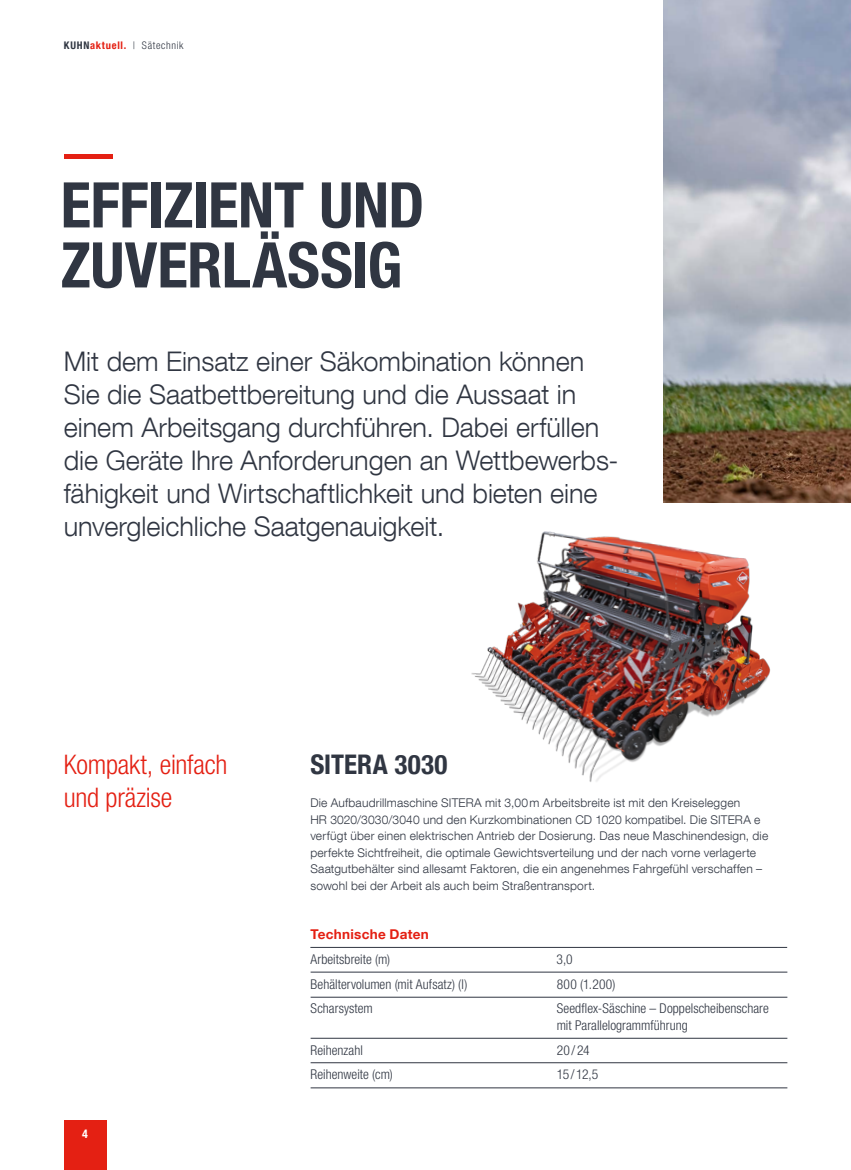
<style>
.page{position:relative;width:851px;height:1170px;background:#fff}
.page>*{position:absolute;margin:0;border:0;box-sizing:border-box;transform-origin:0 0}
.t1{font:700 condensed 63px/60px "Helvetica Neue LT Com";letter-spacing:-.01em;color:#303642}
.t2{font:300 27px/33px "Helvetica Neue LT Com";letter-spacing:-.005em;color:#303642}
.t3{font:300 condensed 27px/33px "Helvetica Neue LT Com";letter-spacing:-.01em;color:#e42013}
.t4{font:700 condensed 27px "Helvetica Neue LT Com";letter-spacing:.005em;color:#303642}
.t5{font:300 condensed 13.5px/16.5px "Helvetica Neue LT Com";letter-spacing:.005em;color:#303642}
.t6{font:700 13.5px "Helvetica Neue LT Com";letter-spacing:.02em;color:#e42013}
.t7{font:300 12px/16.5px "Helvetica Neue LT Com";letter-spacing:.015em;color:#303642}
.t8{font:700 condensed 12px "Helvetica Neue LT Com";color:#fff}
.t9{font:300 condensed 10.5px "Helvetica Neue LT Com";letter-spacing:.06em;color:#303642}
.s1{font-weight:700}
.s2{font-weight:700;color:#e42013}
</style>
<div class="page">
<img style="left:663px;top:0;width:187px;height:502px">
<div style="left:64px;top:154px;width:49px;height:5px;background:#e42013"></div>
<div style="left:64px;top:1120px;width:42px;height:49px;background:#e42013"></div>
<img style="left:471px;top:531px;width:300px;height:251px">
<hr style="left:310px;top:947px;width:477px;height:1px;background:#303642">
<hr style="left:310px;top:971px;width:477px;height:1px;background:#303642">
<hr style="left:310px;top:996px;width:477px;height:1px;background:#303642">
<hr style="left:310px;top:1037px;width:477px;height:1px;background:#303642">
<hr style="left:310px;top:1062px;width:477px;height:1px;background:#303642">
<hr style="left:310px;top:1087px;width:477px;height:1px;background:#303642">
<p class="t9" style="left:64px;top:40px;width:121px"><span class="s1">KUHN</span><span class="s2">aktuell.</span> | Sätechnik</p>
<h1 class="t1" style="left:61px;top:175px;width:365px">EFFIZIENT UND<br>ZUVERLÄSSIG</h1>
<p class="t2" style="left:64px;top:344px;width:556px">Mit dem Einsatz einer Säkombination können Sie die Saatbettbereitung und die Aussaat in einem Arbeitsgang durchführen. Dabei erfüllen die Geräte Ihre Anforderungen an Wettbewerbs&shy;fähigkeit und Wirtschaftlichkeit und bieten eine unvergleichliche Saatgenauigkeit.</p>
<h2 class="t3" style="left:64px;top:748px;width:165px">Kompakt, einfach und präzise</h2>
<p class="t8" style="left:82px;top:1126px;width:7px">4</p>
<h2 class="t4" style="left:310px;top:748px;width:138px">SITERA 3030</h2>
<p class="t7" style="left:310px;top:794px;width:459px">Die Aufbaudrillmaschine SITERA mit 3,00m Arbeitsbreite ist mit den Kreiseleggen<br>HR 3020/3030/3040 und den Kurzkombinationen CD 1020 kompatibel. Die SITERA e verfügt über einen elektrischen Antrieb der Dosierung. Das neue Maschinendesign, die perfekte Sichtfreiheit, die optimale Gewichtsverteilung und der nach vorne verlagerte Saatgutbehälter sind allesamt Faktoren, die ein angenehmes Fahrgefühl verschaffen – sowohl bei der Arbeit als auch beim Straßentransport.</p>
<p class="t6" style="left:310px;top:925px;width:120px">Technische Daten</p>
<p class="t5" style="left:310px;top:950px;width:81px">Arbeitsbreite (m)</p>
<p class="t5" style="left:556px;top:950px;width:18px">3,0</p>
<p class="t5" style="left:310px;top:975px;width:158px">Behältervolumen (mit Aufsatz) (l)</p>
<p class="t5" style="left:556px;top:975px;width:60px">800 (1.200)</p>
<p class="t5" style="left:310px;top:1000px;width:64px">Scharsystem</p>
<p class="t5" style="left:556px;top:1000px;width:213px">Seedflex-Säschine – Doppelscheibenschare mit Parallelogrammführung</p>
<p class="t5" style="left:310px;top:1041px;width:54px">Reihenzahl</p>
<p class="t5" style="left:556px;top:1041px;width:34px">20/24</p>
<p class="t5" style="left:310px;top:1066px;width:84px">Reihenweite (cm)</p>
<p class="t5" style="left:556px;top:1066px;width:43px">15 / 12,5</p>
</div>
